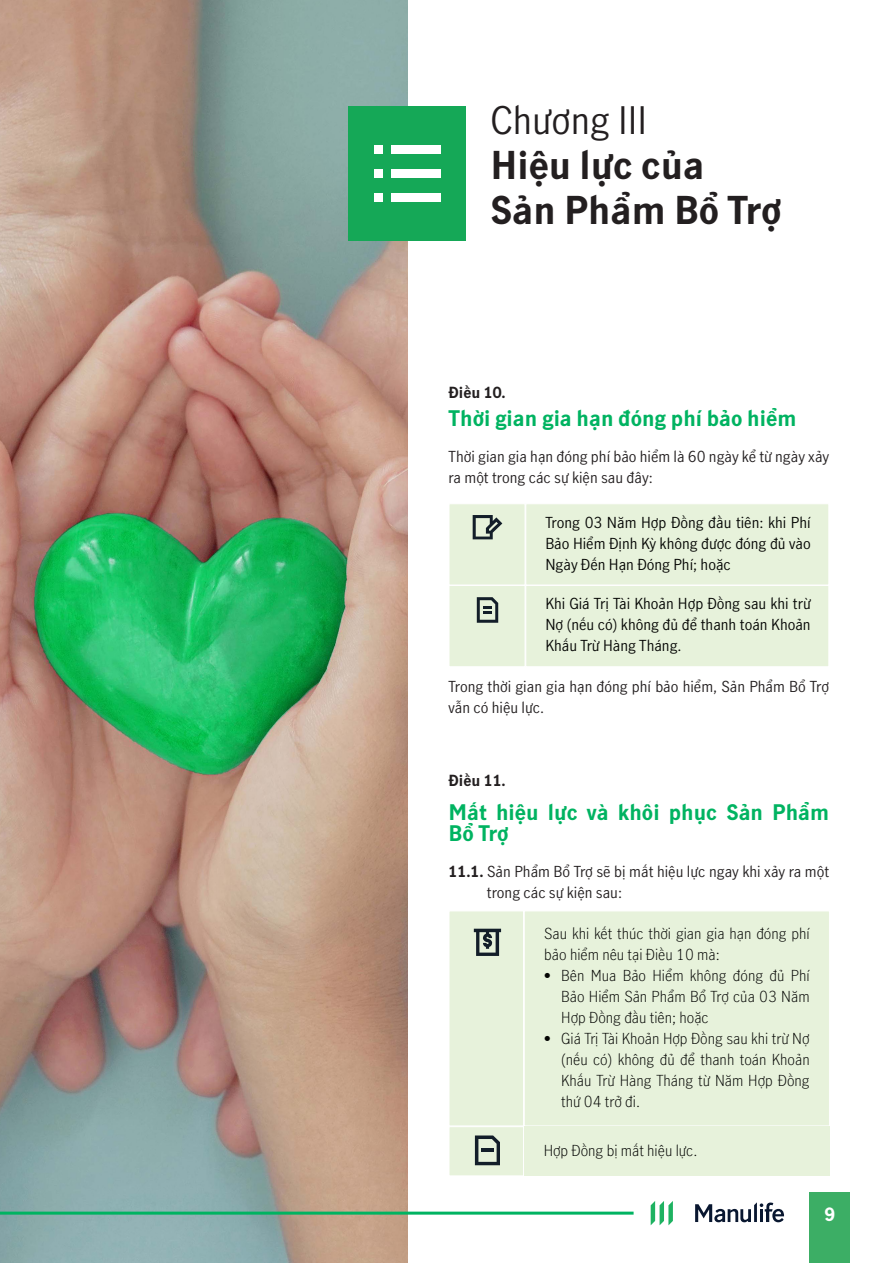
<style>
.page{position:relative;width:893px;height:1263px;background:#fff}
.page>*{position:absolute;margin:0;border:0;box-sizing:border-box;transform-origin:0 0}
.Titles{font:700 37.5px "Manulife JH Sans";color:#231f20}
.Titles-2{font:37.5px "Manulife JH Sans";color:#231f20}
._1_1_Paragraph_Style{font:700 21px/21px "Manulife JH Sans";color:#00b361}
.t1{font:700 18px "Manulife JH Sans";color:#fff}
.t2{font:300 15px/21px "Manulife JH Sans";color:#040503;text-align:justify}
._1_1_Paragraph_Style-2{font:15px/21px "Manulife JH Sans";color:#231f20}
.t3{font:15px/21px "Manulife JH Sans";color:#040503;text-align:justify}
.Titles-3{font:700 15px "Manulife JH Sans";color:#231f20}
.s1{font-weight:700}
</style>
<div class="page">
<img style="left:0;top:1px;width:407px;height:1262px">
<div style="left:525px;top:503px;width:304px;height:82px;background:#e7f2db;border:1px solid #fff"></div>
<div style="left:524px;top:910px;width:306px;height:216px;background:#e7f2db;border:1px solid #fff"></div>
<div style="left:525px;top:585px;width:304px;height:82px;background:#e7f2db;border:1px solid #fff"></div>
<div style="left:524px;top:1127px;width:305px;height:49px;background:#e7f2db"></div>
<div style="left:449px;top:503px;width:76px;height:82px;background:#e7f2db;border:1px solid #fff"></div>
<div style="left:449px;top:910px;width:75px;height:216px;background:#e7f2db;border:1px solid #fff"></div>
<div style="left:449px;top:585px;width:76px;height:82px;background:#e7f2db;border:1px solid #fff"></div>
<div style="left:449px;top:1126px;width:75px;height:50px;background:#e7f2db;border:1px solid #fff"></div>
<div style="left:810px;top:1193px;width:40px;height:70px;background:#3cae65"></div>
<svg style="left:651px;top:1201px;width:22px;height:24px"></svg>
<svg style="left:695px;top:1202px;width:89px;height:20px"></svg>
<hr style="left:0;top:1211px;width:634px;height:3px;background:#00b361">
<div style="left:349px;top:106px;width:117px;height:135px;background:#15a857"></div>
<div style="left:391px;top:145px;width:49px;height:9px;background:#fff"></div>
<div style="left:391px;top:169px;width:49px;height:9px;background:#fff"></div>
<div style="left:391px;top:194px;width:49px;height:8px;background:#fff"></div>
<div style="left:374px;top:145px;width:9px;height:9px;background:#fff"></div>
<div style="left:374px;top:169px;width:9px;height:9px;background:#fff"></div>
<div style="left:374px;top:194px;width:9px;height:8px;background:#fff"></div>
<svg style="left:477px;top:597px;width:21px;height:26px"></svg>
<svg style="left:473px;top:515px;width:29px;height:24px"></svg>
<svg style="left:474px;top:929px;width:27px;height:27px"></svg>
<svg style="left:475px;top:1135px;width:25px;height:30px"></svg>
<hr style="left:482px;top:1148px;width:12px;height:4px;background:#131e29">
<p class="Titles-2" style="left:490px;top:95px;width:158px">Chương III</p>
<p class="Titles" style="left:490px;top:139px;width:216px">Hiệu lực của</p>
<p class="Titles" style="left:490px;top:184px;width:293px">Sản Phẩm Bổ Trợ</p>
<p class="Titles-3" style="left:449px;top:382px;width:59px">Điều 10.</p>
<p class="_1_1_Paragraph_Style" style="left:449px;top:407px;width:349px">Thời gian gia hạn đóng phí bảo hiểm</p>
<p class="_1_1_Paragraph_Style-2" style="left:449px;top:446px;width:382px">Thời gian gia hạn đóng phí bảo hiểm là 60 ngày kể từ ngày xảy ra một trong các sự kiện sau đây:</p>
<p class="t3" style="left:545px;top:511px;width:267px">Trong 03 Năm Hợp Đồng đầu tiên: khi Phí Bảo Hiểm Định Kỳ không được đóng đủ vào Ngày Đến Hạn Đóng Phí; hoặc</p>
<p class="t3" style="left:545px;top:593px;width:267px">Khi Giá Trị Tài Khoản Hợp Đồng sau khi trừ Nợ (nếu có) không đủ để thanh toán Khoản Khấu Trừ Hàng Tháng.</p>
<p class="_1_1_Paragraph_Style-2" style="left:449px;top:675px;width:382px">Trong thời gian gia hạn đóng phí bảo hiểm, Sản Phẩm Bổ Trợ vẫn có hiệu lực.</p>
<p class="Titles-3" style="left:449px;top:770px;width:59px">Điều 11.</p>
<p class="_1_1_Paragraph_Style" style="left:449px;top:801px;width:382px">Mất hiệu lực và khôi phục Sản Phẩm<br>Bổ Trợ</p>
<p class="_1_1_Paragraph_Style-2" style="left:487px;top:860px;width:344px;text-indent:-38px"><span class="s1">11.1.</span> Sản Phẩm Bổ Trợ sẽ bị mất hiệu lực ngay khi xảy ra một trong các sự kiện sau:</p>
<p class="t2" style="left:544px;top:922px;width:267px">Sau khi kết thúc thời gian gia hạn đóng phí bảo hiểm nêu tại Điều 10 mà:</p>
<p class="t2" style="left:561px;top:964px;width:250px;text-indent:-17px">• Bên Mua Bảo Hiểm không đóng đủ Phí Bảo Hiểm Sản Phẩm Bổ Trợ của 03 Năm Hợp Đồng đầu tiên; hoặc</p>
<p class="t2" style="left:561px;top:1027px;width:250px;text-indent:-17px">• Giá Trị Tài Khoản Hợp Đồng sau khi trừ Nợ (nếu có) không đủ để thanh toán Khoản Khấu Trừ Hàng Tháng từ Năm Hợp Đồng thứ 04 trở đi.</p>
<p class="t2" style="left:544px;top:1139px;width:155px">Hợp Đồng bị mất hiệu lực.</p>
<p class="t1" style="left:824px;top:1202px;width:12px">9</p>
</div>
